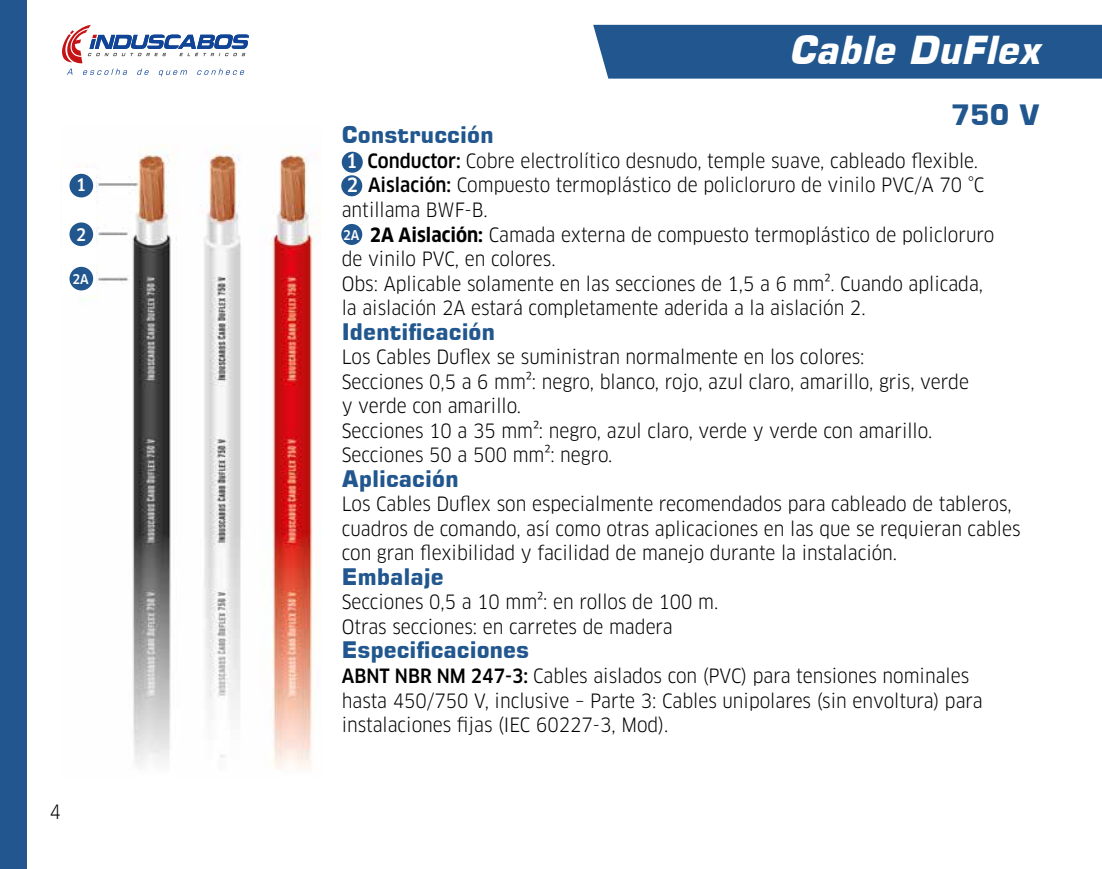
<style>
.page{position:relative;width:1102px;height:869px;background:#fff}
.page>*{position:absolute;margin:0;border:0;box-sizing:border-box;transform-origin:0 0}
.t1{font:italic 700 38.5px "Square 721 BT";color:#fff}
.t2{font:700 28px "Square 721 BT";color:#21578e}
.t3{font:700 22.75px "Square 721 BT";color:#21578e}
.t4{font:condensed 19.25px/24.5px "Clan OT";color:#000}
.t5{font:500 condensed 16.97px "Clan OT";color:#fff}
.t6{font:500 condensed 13.12px "Clan OT";color:#fff}
.s1{font-weight:500;color:#fff}
.s2{font-weight:500}
.s3{font-weight:700}
</style>
<div class="page">
<svg style="left:62px;top:25px;width:187px;height:38px"></svg>
<svg style="left:67px;top:69px;width:177px;height:7px"></svg>
<div style="left:593px;top:25px;width:508px;height:54px;background:#21578e"></div>
<div style="left:342px;top:152px;width:21px;height:21px;background:#21578e;border-radius:50%"></div>
<div style="left:341px;top:175px;width:21px;height:21px;background:#21578e;border-radius:50%"></div>
<div style="left:341px;top:224px;width:21px;height:21px;background:#21578e;border-radius:50%"></div>
<img style="left:80px;top:144px;width:237px;height:626px">
<div style="left:62px;top:168px;width:34px;height:126px;background:#fff"></div>
<div style="left:69px;top:174px;width:24px;height:23px;background:#21578e;border-radius:50%"></div>
<div style="left:69px;top:222px;width:24px;height:24px;background:#21578e;border-radius:50%"></div>
<div style="left:69px;top:267px;width:24px;height:23px;background:#21578e;border-radius:50%"></div>
<div style="left:0;top:0;width:26px;height:868px;background:#21578e"></div>
<p class="t5" style="left:76px;top:175px;width:11px">1</p>
<p class="t5" style="left:76px;top:225px;width:11px">2</p>
<p class="t6" style="left:72px;top:271px;width:18px">2A</p>
<p class="t4" style="left:50px;top:799px;width:13px">4</p>
<h1 class="t1" style="left:788px;top:27px;width:263px">Cable DuFlex</h1>
<h2 class="t2" style="left:950px;top:98px;width:91px">750 V</h2>
<p class="t3" style="left:342px;top:121px;width:153px">Construcción</p>
<p class="t4" style="left:342px;top:148px;width:644px"><span class="s1">1</span> <span class="s2">Conductor:</span> Cobre electrolítico desnudo, temple suave, cableado flexible.<br><span class="s1">2</span> <span class="s2">Aislación:</span> Compuesto termoplástico de policloruro de vinilo PVC/A 70 °C antillama BWF-B.</p>
<p class="t4" style="left:342px;top:222px;width:654px;text-indent:28px"><span class="s3">2A Aislación:</span> Camada externa de compuesto termoplástico de policloruro de vinilo PVC, en colores.<br>Obs: Aplicable solamente en las secciones de 1,5 a 6 mm². Cuando aplicada, la aislación 2A estará completamente aderida a la aislación 2.</p>
<p class="t3" style="left:342px;top:317px;width:155px">Identificación</p>
<p class="t4" style="left:342px;top:344px;width:628px">Los Cables Duflex se suministran normalmente en los colores:<br>Secciones 0,5 a 6 mm²: negro, blanco, rojo, azul claro, amarillo, gris, verde y verde con amarillo.<br>Secciones 10 a 35 mm²: negro, azul claro, verde y verde con amarillo.<br>Secciones 50 a 500 mm²: negro.</p>
<p class="t3" style="left:342px;top:464px;width:118px">Aplicación</p>
<p class="t4" style="left:342px;top:491px;width:680px">Los Cables Duflex son especialmente recomendados para cableado de tableros, cuadros de comando, así como otras aplicaciones en las que se requieran cables con gran flexibilidad y facilidad de manejo durante la instalación.</p>
<p class="t3" style="left:342px;top:562px;width:103px">Embalaje</p>
<p class="t4" style="left:342px;top:589px;width:378px">Secciones 0,5 a 10 mm²: en rollos de 100 m.<br>Otras secciones: en carretes de madera</p>
<p class="t3" style="left:342px;top:636px;width:189px">Especificaciones</p>
<p class="t4" style="left:342px;top:663px;width:642px"><span class="s2">ABNT NBR NM 247-3:</span> Cables aislados con (PVC) para tensiones nominales hasta 450/750 V, inclusive – Parte 3: Cables unipolares (sin envoltura) para instalaciones fijas (IEC 60227-3, Mod).</p>
<p class="t6" style="left:343px;top:227px;width:18px">2A</p>
</div>
